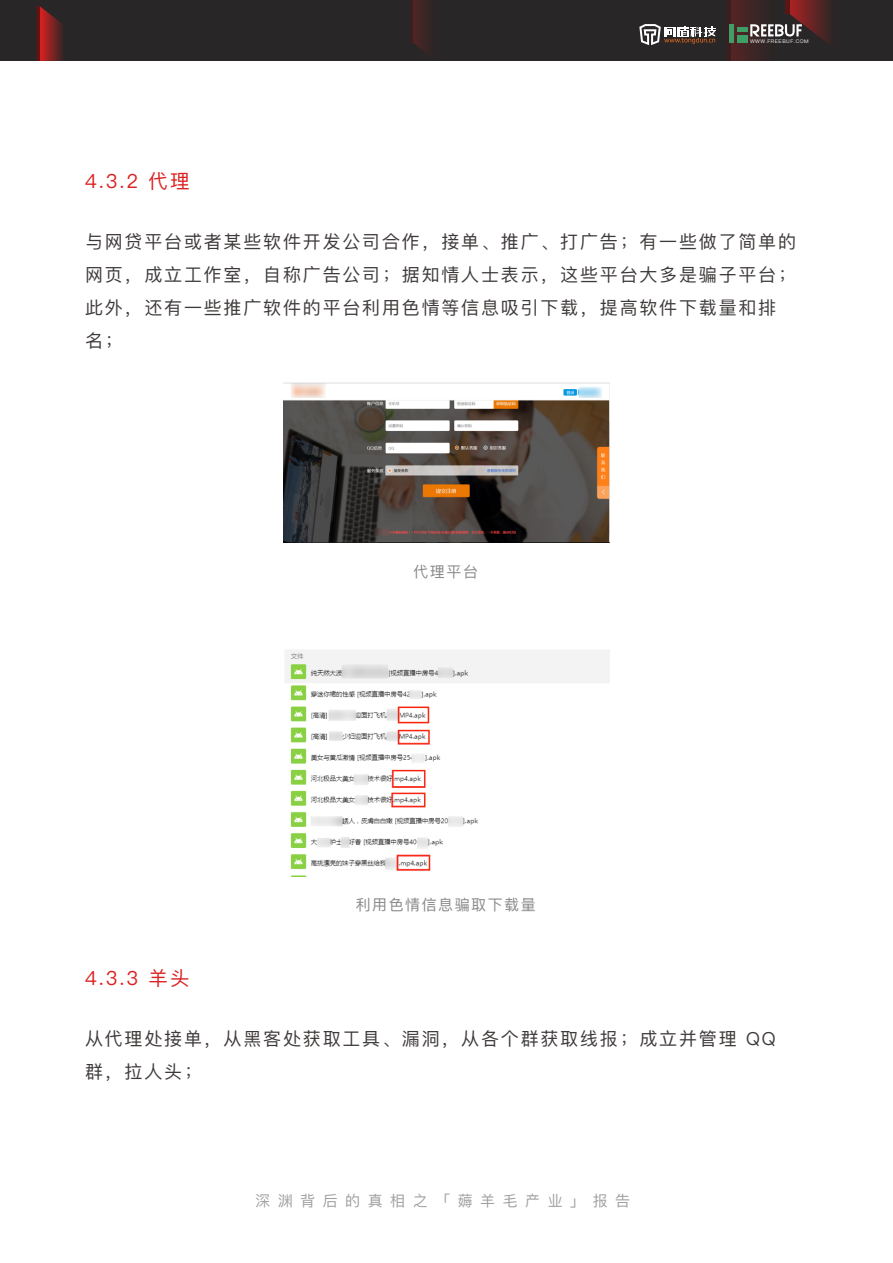
<style>
.page{position:relative;width:893px;height:1263px;background:#fff}
.page>*{position:absolute;margin:0;border:0;box-sizing:border-box;transform-origin:0 0}
.t1{font:19.5px "Ping Fang SC";color:#db2121}
.t2{font:18px/33px "Ping Fang SC";letter-spacing:.1em;color:#3e3a39}
.t3{font:15px "Ping Fang SC";letter-spacing:.5em;color:#9fa0a0}
.t4{font:15px "Ping Fang SC";letter-spacing:.1em;color:#898989}
.t5{font:5.1px "Ping Fang SC";letter-spacing:.1em;color:#fff}
</style>
<div class="page">
<div style="left:0;top:0;width:893px;height:61px;background:#282626"></div>
<div style="left:730px;top:0;width:45px;height:61px;background:linear-gradient(to right,#572424,#282525)"></div>
<hr style="left:726px;top:0;width:4px;height:61px;background:#392020">
<svg style="left:40px;top:6px;width:23px;height:55px"></svg>
<hr style="left:38px;top:6px;width:2px;height:55px;background:#6b1111">
<svg style="left:413px;top:0;width:16px;height:55px"></svg>
<hr style="left:411px;top:0;width:2px;height:43px;background:#6b1111">
<svg style="left:639px;top:24px;width:76px;height:21px"></svg>
<svg style="left:750px;top:0;width:81px;height:49px"></svg>
<hr style="left:729px;top:24px;width:4px;height:19px;background:#3ea066">
<hr style="left:738px;top:28px;width:10px;height:4px;background:#3ea066">
<div style="left:738px;top:35px;width:10px;height:8px;background:#3ea066"></div>
<img style="left:284px;top:382px;width:325px;height:161px">
<img style="left:285px;top:650px;width:325px;height:226px">
<p class="t1" style="left:85px;top:169px;width:106px">4.3.2 代理</p>
<p class="t5" style="left:750px;top:38px;width:60px">WWW.FREEBUF.COM</p>
<p class="t2" style="left:85px;top:226px;width:713px">与网贷平台或者某些软件开发公司合作，接单、推广、打广告；有一些做了简单的网页，成立工作室，自称广告公司；据知情人士表示，这些平台大多是骗子平台；此外，还有一些推广软件的平台利用色情等信息吸引下载，提高软件下载量和排名；</p>
<p class="t4" style="left:413px;top:562px;width:66px">代理平台</p>
<p class="t1" style="left:85px;top:965px;width:106px">4.3.3 羊头</p>
<p class="t4" style="left:356px;top:896px;width:181px">利用色情信息骗取下载量</p>
<p class="t2" style="left:85px;top:1022px;width:692px">从代理处接单，从黑客处获取工具、漏洞，从各个群获取线报；成立并管理 QQ群，拉人头；</p>
<p class="t3" style="left:255px;top:1192px;width:377px">深渊背后的真相之「薅羊毛产业」报告</p>
</div>
